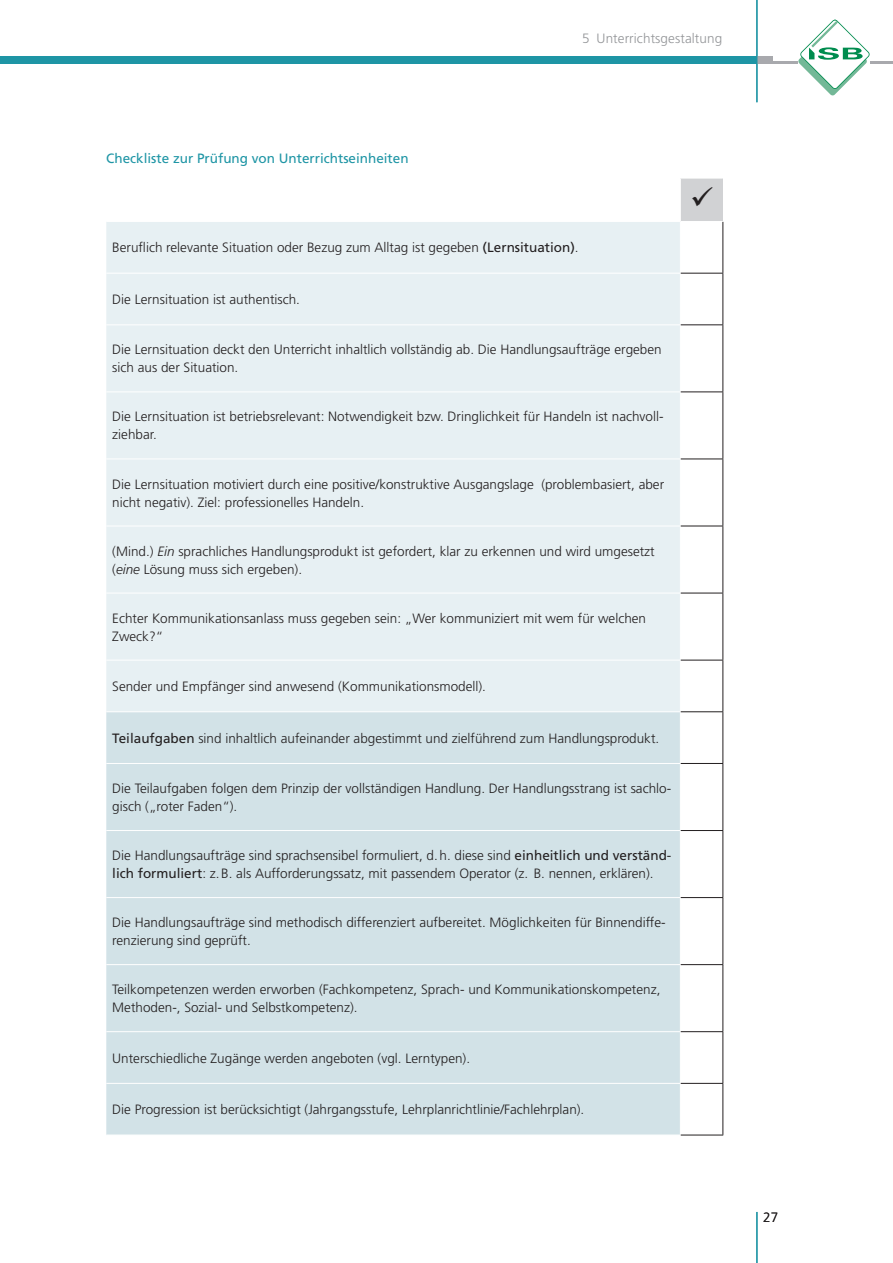
<style>
.page{position:relative;width:893px;height:1263px;background:#fff}
.page>*{position:absolute;margin:0;border:0;box-sizing:border-box;transform-origin:0 0}
.t1{font:300 13.5px/18px "Frutiger LT Std";color:#231f20}
.t2{font:13.5px "Frutiger LT Std";color:#1e95a5}
.t3{font:300 13.5px "Frutiger LT Std";letter-spacing:.005em;color:#939598}
.s1{font-weight:400}
.s2{font-style:italic}
</style>
<div class="page">
<div style="left:755px;top:56px;width:17px;height:8px;background:#a8a9ad"></div>
<hr style="left:757px;top:62px;width:136px;height:2px;background:#a8a9ad">
<div style="left:0;top:56px;width:757px;height:8px;background:#1e95a5"></div>
<hr style="left:756px;top:0;width:1px;height:102px;background:#1e95a5">
<svg style="left:798px;top:20px;width:72px;height:75px"></svg>
<hr style="left:756px;top:1212px;width:1px;height:51px;background:#1e95a5">
<div style="left:680px;top:178px;width:43px;height:43px;background:#d1d2d4"></div>
<div style="left:106px;top:222px;width:574px;height:489px;background:#e7f0f3"></div>
<div style="left:106px;top:712px;width:574px;height:423px;background:#d2e2e7"></div>
<hr style="left:680px;top:178px;width:1px;height:43px;background:#fff">
<hr style="left:680px;top:178px;width:43px;height:1px;background:#fff">
<hr style="left:106px;top:273px;width:575px;height:1px;background:#fff">
<hr style="left:106px;top:324px;width:575px;height:1px;background:#fff">
<hr style="left:106px;top:391px;width:575px;height:1px;background:#fff">
<hr style="left:106px;top:459px;width:575px;height:1px;background:#fff">
<hr style="left:106px;top:526px;width:575px;height:1px;background:#fff">
<hr style="left:106px;top:593px;width:575px;height:1px;background:#fff">
<hr style="left:106px;top:660px;width:575px;height:1px;background:#fff">
<hr style="left:106px;top:763px;width:575px;height:1px;background:#fff">
<hr style="left:106px;top:830px;width:575px;height:1px;background:#fff">
<hr style="left:106px;top:897px;width:575px;height:1px;background:#fff">
<hr style="left:106px;top:964px;width:575px;height:1px;background:#fff">
<hr style="left:106px;top:1031px;width:575px;height:1px;background:#fff">
<hr style="left:106px;top:1083px;width:575px;height:1px;background:#fff">
<hr style="left:722px;top:222px;width:1px;height:51px;background:#231f20">
<hr style="left:681px;top:273px;width:42px;height:1px;background:#231f20">
<hr style="left:722px;top:274px;width:1px;height:50px;background:#231f20">
<hr style="left:681px;top:324px;width:42px;height:1px;background:#231f20">
<hr style="left:722px;top:325px;width:1px;height:66px;background:#231f20">
<hr style="left:681px;top:391px;width:42px;height:1px;background:#231f20">
<hr style="left:722px;top:392px;width:1px;height:67px;background:#231f20">
<hr style="left:681px;top:459px;width:42px;height:1px;background:#231f20">
<hr style="left:722px;top:459px;width:1px;height:67px;background:#231f20">
<hr style="left:681px;top:526px;width:42px;height:1px;background:#231f20">
<hr style="left:722px;top:526px;width:1px;height:67px;background:#231f20">
<hr style="left:681px;top:593px;width:42px;height:1px;background:#231f20">
<hr style="left:722px;top:593px;width:1px;height:67px;background:#231f20">
<hr style="left:681px;top:660px;width:42px;height:1px;background:#231f20">
<hr style="left:722px;top:660px;width:1px;height:51px;background:#231f20">
<hr style="left:681px;top:711px;width:42px;height:1px;background:#231f20">
<hr style="left:722px;top:712px;width:1px;height:51px;background:#231f20">
<hr style="left:681px;top:763px;width:42px;height:1px;background:#231f20">
<hr style="left:722px;top:764px;width:1px;height:66px;background:#231f20">
<hr style="left:681px;top:830px;width:42px;height:1px;background:#231f20">
<hr style="left:722px;top:831px;width:1px;height:66px;background:#231f20">
<hr style="left:681px;top:897px;width:42px;height:1px;background:#231f20">
<hr style="left:722px;top:898px;width:1px;height:66px;background:#231f20">
<hr style="left:681px;top:964px;width:42px;height:1px;background:#231f20">
<hr style="left:722px;top:965px;width:1px;height:66px;background:#231f20">
<hr style="left:681px;top:1031px;width:42px;height:1px;background:#231f20">
<hr style="left:722px;top:1032px;width:1px;height:51px;background:#231f20">
<hr style="left:681px;top:1083px;width:42px;height:1px;background:#231f20">
<hr style="left:722px;top:1084px;width:1px;height:51px;background:#231f20">
<hr style="left:681px;top:1135px;width:42px;height:1px;background:#231f20">
<p class="t2" style="left:106px;top:151px;width:304px">Checkliste zur Prüfung von Unterrichtseinheiten</p>
<p class="t3" style="left:582px;top:31px;width:142px">5 Unterrichtsgestaltung</p>
<p class="t1" style="left:112px;top:239px;width:468px">Beruflich relevante Situation oder Bezug zum Alltag ist gegeben <span class="s1">(Lernsituation)</span>.</p>
<p class="t1" style="left:112px;top:291px;width:189px">Die Lernsituation ist authentisch.</p>
<p class="t1" style="left:112px;top:341px;width:551px">Die Lernsituation deckt den Unterricht inhaltlich vollständig ab. Die Handlungsaufträge ergeben sich aus der Situation.</p>
<p class="t1" style="left:112px;top:408px;width:553px">Die Lernsituation ist betriebsrelevant: Notwendigkeit bzw. Dringlichkeit für Handeln ist nachvoll&shy;ziehbar.</p>
<p class="t1" style="left:112px;top:475px;width:553px">Die Lernsituation motiviert durch eine positive/konstruktive Ausgangslage (problembasiert, aber nicht negativ). Ziel: professionelles Handeln.</p>
<p class="t1" style="left:112px;top:542px;width:544px">(Mind.) <span class="s2">Ein</span> sprachliches Handlungsprodukt ist gefordert, klar zu erkennen und wird umgesetzt (<span class="s2">eine</span> Lösung muss sich ergeben).</p>
<p class="t1" style="left:112px;top:609px;width:535px">Echter Kommunikationsanlass muss gegeben sein: „Wer kommuniziert mit wem für welchen<br>Zweck?“</p>
<p class="t1" style="left:112px;top:677px;width:375px">Sender und Empfänger sind anwesend (Kommunikationsmodell).</p>
<p class="t1" style="left:112px;top:729px;width:548px"><span class="s1">Teilaufgaben</span> sind inhaltlich aufeinander abgestimmt und zielführend zum Handlungsprodukt.</p>
<p class="t1" style="left:112px;top:779px;width:560px">Die Teilaufgaben folgen dem Prinzip der vollständigen Handlung. Der Handlungsstrang ist sachlo&shy;gisch („roter Faden“).</p>
<p class="t1" style="left:112px;top:847px;width:561px">Die Handlungsaufträge sind sprachsensibel formuliert, d.h. diese sind <span class="s1">einheitlich und verständ&shy;lich formuliert</span>: z.B. als Aufforderungssatz, mit passendem Operator (z. B. nennen, erklären).</p>
<p class="t1" style="left:112px;top:914px;width:555px">Die Handlungsaufträge sind methodisch differenziert aufbereitet. Möglichkeiten für Binnendiffe&shy;renzierung sind geprüft.</p>
<p class="t1" style="left:112px;top:981px;width:550px">Teilkompetenzen werden erworben (Fachkompetenz, Sprach- und Kommunikationskompetenz,<br>Methoden-, Sozial- und Selbstkompetenz).</p>
<p class="t1" style="left:112px;top:1049px;width:359px">Unterschiedliche Zugänge werden angeboten (vgl. Lerntypen).</p>
<p class="t1" style="left:112px;top:1101px;width:474px">Die Progression ist berücksichtigt (Jahrgangsstufe, Lehrplanrichtlinie/Fachlehrplan).</p>
<p class="t1" style="left:763px;top:1208px;width:17px">27</p>
</div>
